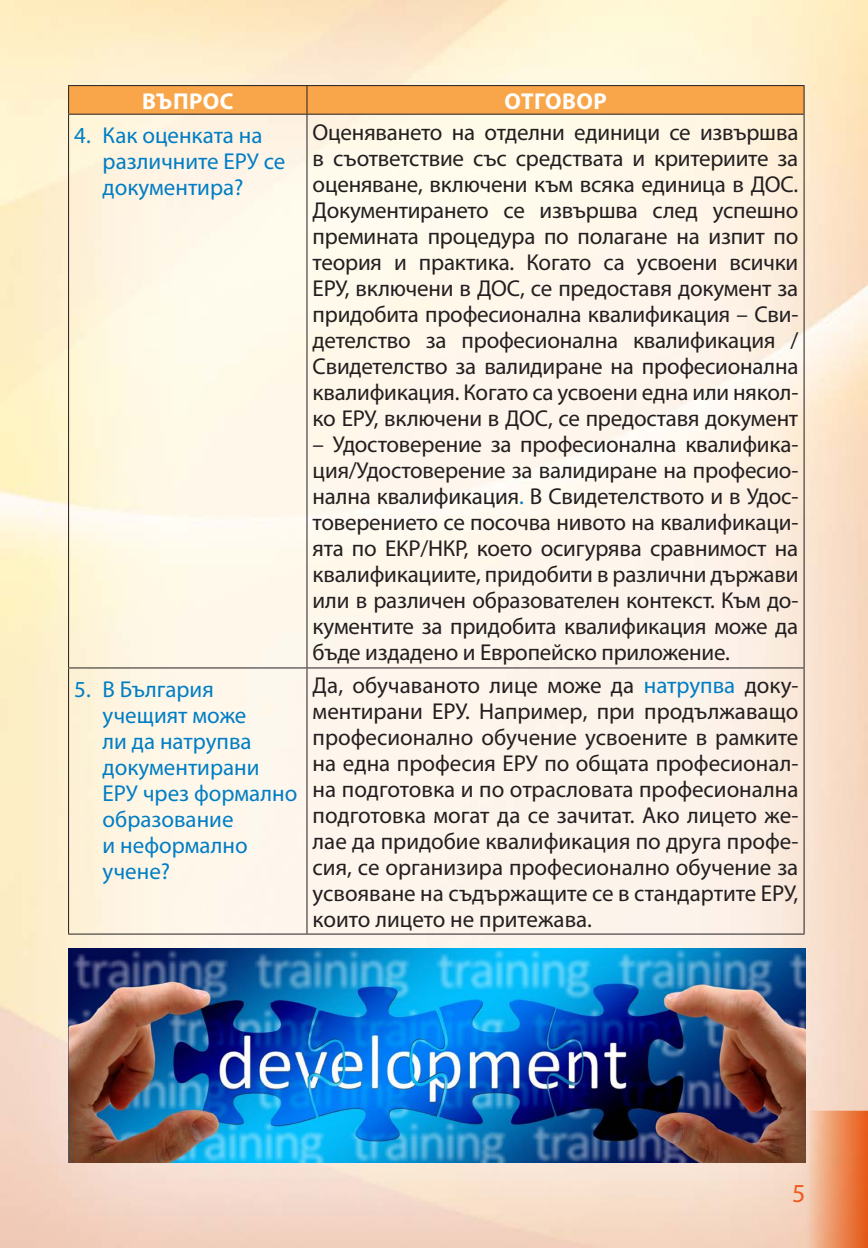
<style>
.page{position:relative;width:868px;height:1248px;background:#fff}
.page>*{position:absolute;margin:0;border:0;box-sizing:border-box;transform-origin:0 0}
.t1{font:26px "Myriad Pro";color:#f15921}
.t2{font:23px/26px "Myriad Pro";letter-spacing:-.01em;color:#231f20;text-align:justify}
.Vapros{font:23px/26px "Myriad Pro";color:#007ec5}
.Vapros-2{font:700 23px "Myriad Pro";letter-spacing:.02em;color:#fff}
.s1{color:#007ec5}
</style>
<div class="page">
<img style="left:0;top:0;width:867px;height:1247px">
<svg style="left:804px;top:1109px;width:63px;height:138px;background:#eb9567"></svg>
<img style="left:68px;top:948px;width:737px;height:214px">
<hr style="left:68px;top:115px;width:1px;height:552px;background:#231f20">
<hr style="left:306px;top:115px;width:1px;height:552px;background:#231f20">
<hr style="left:803px;top:115px;width:1px;height:552px;background:#231f20">
<hr style="left:68px;top:667px;width:239px;height:1px;background:#231f20">
<hr style="left:68px;top:668px;width:1px;height:265px;background:#231f20">
<hr style="left:307px;top:667px;width:497px;height:1px;background:#231f20">
<hr style="left:306px;top:668px;width:1px;height:265px;background:#231f20">
<hr style="left:803px;top:668px;width:1px;height:265px;background:#231f20">
<hr style="left:68px;top:85px;width:239px;height:1px;background:#231f20">
<hr style="left:307px;top:85px;width:497px;height:1px;background:#231f20">
<svg style="left:68px;top:86px;width:736px;height:28px;background:#f5a349"></svg>
<hr style="left:68px;top:114px;width:239px;height:1px;background:#231f20">
<hr style="left:307px;top:114px;width:497px;height:1px;background:#231f20">
<hr style="left:68px;top:933px;width:239px;height:1px;background:#231f20">
<hr style="left:307px;top:933px;width:497px;height:1px;background:#231f20">
<p class="Vapros-2" style="left:142px;top:86px;width:93px">ВЪПРОС</p>
<p class="Vapros-2" style="left:504px;top:86px;width:104px">ОТГОВОР</p>
<p class="Vapros" style="left:103px;top:122px;width:184px;text-indent:-28px">4. Как оценката на различните ЕРУ се документира?</p>
<p class="t2" style="left:312px;top:118px;width:487px">Оценяването на отделни единици се извършва в съответствие със средствата и критериите за оценяване, включени към всяка единица в ДОС.<br>Документирането се извършва след успешно премината процедура по полагане на изпит по теория и практика. Когато са усвоени всички ЕРУ, включени в ДОС, се предоставя документ за придобита професионална квалификация – Сви&shy;детелство за професионална квалификация / Свидетелство за валидиране на професионална квалификация. Когато са усвоени една или някол&shy;ко ЕРУ, включени в ДОС, се предоставя документ</p>
<p class="t2" style="left:312px;top:430px;width:487px">– Удостоверение за професионална квалифика&shy;ция/Удостоверение за валидиране на професио&shy;нална квалификация<span class="s1">.</span> В Свидетелството и в Удос&shy;товерението се посочва нивото на квалификаци&shy;ята по ЕКР/НКР, което осигурява сравнимост на квалификациите, придобити в различни държави или в различен образователен контекст. Към до&shy;кументите за придобита квалификация може да бъде издадено и Европейско приложение.</p>
<p class="Vapros" style="left:103px;top:675px;width:196px;text-indent:-28px">5. В България учещият може<br>ли да натрупва документирани<br>ЕРУ чрез формално образование<br>и неформално учене?</p>
<p class="t2" style="left:312px;top:671px;width:487px">Да, обучаваното лице може да <span class="s1">натрупва</span> доку&shy;ментирани ЕРУ. Например, при продължаващо професионално обучение усвоените в рамките на една професия ЕРУ по общата професионал&shy;на подготовка и по отрасловата професионална подготовка могат да се зачитат. Ако лицето же&shy;лае да придобие квалификация по друга профе&shy;сия, се организира професионално обучение за усвояване на съдържащите се в стандартите ЕРУ, които лицето не притежава.</p>
<p class="t1" style="left:792px;top:1177px;width:15px">5</p>
</div>
